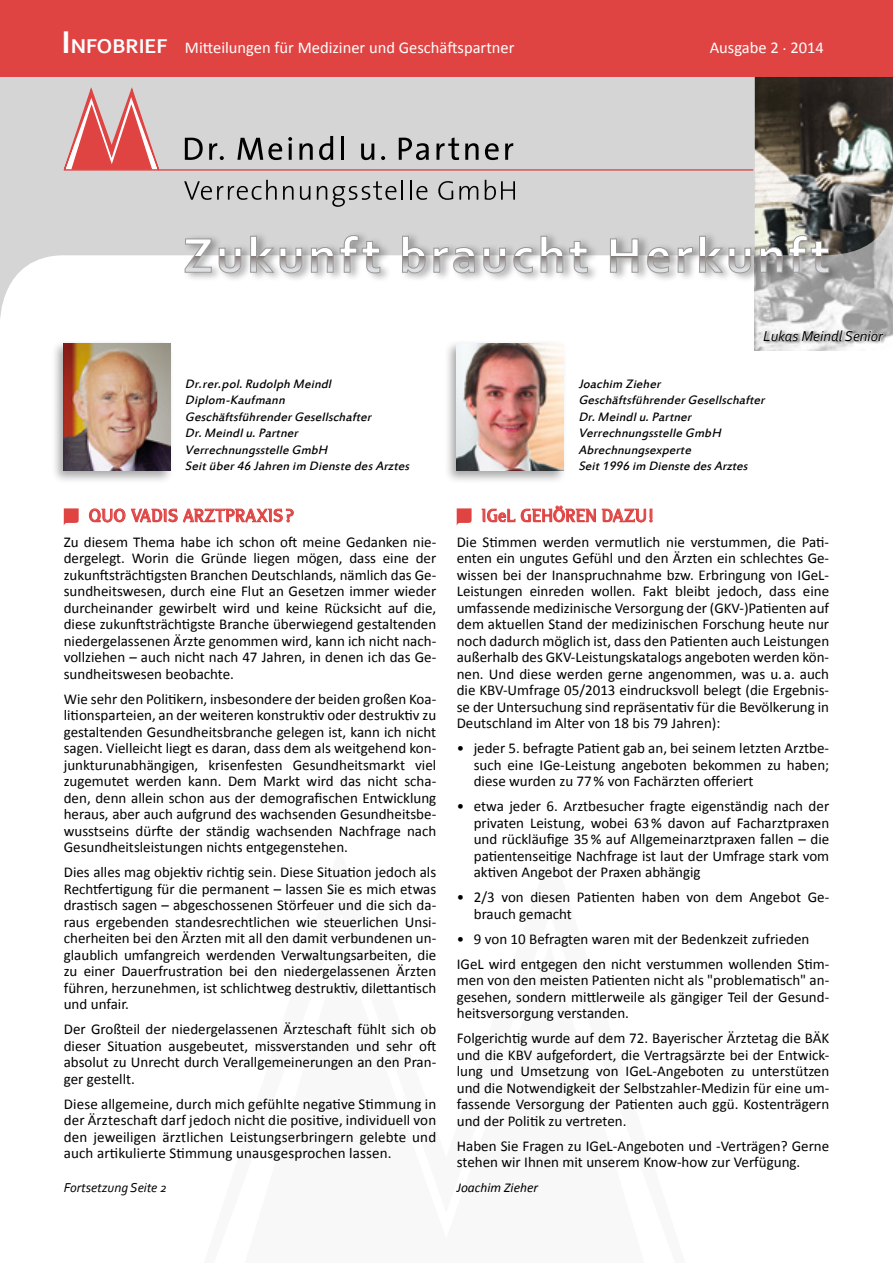
<style>
.page{position:relative;width:893px;height:1263px;background:#fff}
.page>*{position:absolute;margin:0;border:0;box-sizing:border-box;transform-origin:0 0}
.t1{font:19.5px "Alex";letter-spacing:.02em;color:#df4443}
.t2{font:16.5px "Calibri";color:#fff}
.t3{font:15px/16.5px "Calibri";color:#000;text-align:justify}
.t4{font:italic 15px "Corbel";color:#000}
.t5{font:italic 13.5px/16.5px "Estrangelo Edessa";color:#000}
.t6{font:italic 13.5px "Corbel";color:#000}
.t7{font:italic 13.5px "Calibri";color:#000}
.s1{font-family:"Corbel";font-weight:700;font-size:33px}
.s2{font-family:"Corbel";font-weight:700;font-size:21px}
</style>
<div class="page">
<div style="left:51px;top:340px;width:123px;height:144px;background:#000;opacity:.35"></div>
<img style="left:64px;top:343px;width:106px;height:128px">
<div style="left:444px;top:340px;width:123px;height:144px;background:#000;opacity:.35"></div>
<img style="left:457px;top:343px;width:106px;height:128px">
<svg style="left:64px;top:508px;width:15px;height:17px"></svg>
<svg style="left:89px;top:508px;width:205px;height:15px"></svg>
<svg style="left:457px;top:505px;width:139px;height:20px"></svg>
<svg style="left:602px;top:508px;width:51px;height:15px"></svg>
<img style="left:755px;top:322px;width:138px;height:29px">
<svg style="left:0;top:77px;width:893px;height:245px"></svg>
<img style="left:755px;top:77px;width:138px;height:178px">
<div style="left:0;top:0;width:893px;height:77px;background:#df4443"></div>
<div style="left:184px;top:231px;width:657px;height:51px;background:#000;opacity:.35"></div>
<svg style="left:63px;top:85px;width:766px;height:188px;background:#c6c1c1"></svg>
<div style="left:764px;top:330px;width:124px;height:14px;background:#000;opacity:.6"></div>
<svg style="left:763px;top:330px;width:122px;height:10px"></svg>
<p class="t2" style="left:62px;top:37px;width:454px"><span class="s1">I</span><span class="s2">NFOBRIEF</span> Mitteilungen für Mediziner und Geschäftspartner</p>
<p class="t2" style="left:710px;top:37px;width:116px">Ausgabe 2 . 2014</p>
<p class="t4" style="left:763px;top:327px;width:121px">Lukas Meindl Senior</p>
<p class="t5" style="left:185px;top:376px;width:229px">Dr.rer.pol.Rudolph Meindl<br>Diplom-Kaufmann<br>GeschäftsführenderGesellschafter<br>Dr.Meindlu.Partner<br>Verrechnungsstelle GmbH<br>Seitüber46 Jahren im Dienste desArztes</p>
<p class="t5" style="left:578px;top:376px;width:191px">Joachim Zieher<br>GeschäftsführenderGesellschafter<br>Dr.Meindlu.Partner<br>Verrechnungsstelle GmbH<br>Abrechnungsexperte<br>Seit1996 im Dienste desArztes</p>
<h1 class="t1" style="left:89px;top:504px;width:207px">QUO VADIS ARZTPRAXIS?</h1>
<p class="t3" style="left:64px;top:533px;width:374px">Zu diesem Thema habe ich schon oft meine Gedanken nie&shy;dergelegt. Worin die Gründe liegen mögen, dass eine der zukunftsträchtigsten Branchen Deutschlands, nämlich das Ge&shy;sundheitswesen, durch eine Flut an Gesetzen immer wieder durcheinander gewirbelt wird und keine Rücksicht auf die, diese zukunftsträchtigste Branche überwiegend gestaltenden niedergelassenen Ärzte genommen wird, kann ich nicht nach&shy;vollziehen – auch nicht nach 47 Jahren, in denen ich das Ge&shy;sundheitswesen beobachte.</p>
<p class="t3" style="left:64px;top:690px;width:374px">Wie sehr den Politikern, insbesondere der beiden großen Koa&shy;litionsparteien, an der weiteren konstruktiv oder destruktiv zu gestaltenden Gesundheitsbranche gelegen ist, kann ich nicht sagen. Vielleicht liegt es daran, dass dem als weitgehend kon&shy;junkturunabhängigen, krisenfesten Gesundheitsmarkt viel zugemutet werden kann. Dem Markt wird das nicht scha&shy;den, denn allein schon aus der demografischen Entwicklung heraus, aber auch aufgrund des wachsenden Gesundheitsbe&shy;wusstseins dürfte der ständig wachsenden Nachfrage nach Gesundheitsleistungen nichts entgegenstehen.</p>
<p class="t3" style="left:64px;top:864px;width:374px">Dies alles mag objektiv richtig sein. Diese Situation jedoch als Rechtfertigung für die permanent – lassen Sie es mich etwas drastisch sagen – abgeschossenen Störfeuer und die sich da&shy;raus ergebenden standesrechtlichen wie steuerlichen Unsi&shy;cherheiten bei den Ärzten mit all den damit verbundenen un&shy;glaublich umfangreich werdenden Verwaltungsarbeiten, die zu einer Dauerfrustration bei den niedergelassenen Ärzten führen, herzunehmen, ist schlichtweg destruktiv, dilettantisch und unfair.</p>
<p class="t3" style="left:64px;top:1021px;width:374px">Der Großteil der niedergelassenen Ärzteschaft fühlt sich ob dieser Situation ausgebeutet, missverstanden und sehr oft absolut zu Unrecht durch Verallgemeinerungen an den Pran&shy;ger gestellt.</p>
<p class="t3" style="left:64px;top:1096px;width:374px">Diese allgemeine, durch mich gefühlte negative Stimmung in der Ärzteschaft darf jedoch nicht die positive, individuell von den jeweiligen ärztlichen Leistungserbringern gelebte und auch artikulierte Stimmung unausgesprochen lassen.</p>
<p class="t6" style="left:64px;top:1179px;width:105px">Fortsetzung Seite 2</p>
<h1 class="t1" style="left:482px;top:504px;width:173px">IGeL GEHÖREN DAZU!</h1>
<p class="t3" style="left:457px;top:533px;width:374px">Die Stimmen werden vermutlich nie verstummen, die Pati&shy;enten ein ungutes Gefühl und den Ärzten ein schlechtes Ge&shy;wissen bei der Inanspruchnahme bzw. Erbringung von IGeL-Leistungen einreden wollen. Fakt bleibt jedoch, dass eine umfassende medizinische Versorgung der (GKV-)Patienten auf dem aktuellen Stand der medizinischen Forschung heute nur noch dadurch möglich ist, dass den Patienten auch Leistungen außerhalb des GKV-Leistungskatalogs angeboten werden kön&shy;nen. Und diese werden gerne angenommen, was u. a. auch die KBV-Umfrage 05/2013 eindrucksvoll belegt (die Ergebnis&shy;se der Untersuchung sind repräsentativ für die Bevölkerung in Deutschland im Alter von 18 bis 79 Jahren):</p>
<p class="t3" style="left:474px;top:740px;width:357px;text-indent:-17px">• jeder 5. befragte Patient gab an, bei seinem letzten Arztbe&shy;such eine IGe-Leistung angeboten bekommen zu haben; diese wurden zu 77 % von Fachärzten offeriert</p>
<p class="t3" style="left:474px;top:798px;width:357px;text-indent:-17px">• etwa jeder 6. Arztbesucher fragte eigenständig nach der privaten Leistung, wobei 63 % davon auf Facharztpraxen und rückläufige 35 % auf Allgemeinarztpraxen fallen – die patientenseitige Nachfrage ist laut der Umfrage stark vom aktiven Angebot der Praxen abhängig</p>
<p class="t3" style="left:474px;top:889px;width:357px;text-indent:-17px">• 2/3 von diesen Patienten haben von dem Angebot Ge&shy;brauch gemacht</p>
<p class="t3" style="left:457px;top:926px;width:374px;line-height:25px">• 9 von 10 Befragten waren mit der Bedenkzeit zufrieden<br>IGeL wird entgegen den nicht verstummen wollenden Stim-</p>
<p class="t3" style="left:457px;top:972px;width:374px">men von den meisten Patienten nicht als "problematisch" an&shy;gesehen, sondern mittlerweile als gängiger Teil der Gesund&shy;heitsversorgung verstanden.</p>
<p class="t3" style="left:457px;top:1030px;width:374px">Folgerichtig wurde auf dem 72. Bayerischer Ärztetag die BÄK und die KBV aufgefordert, die Vertragsärzte bei der Entwick&shy;lung und Umsetzung von IGeL-Angeboten zu unterstützen und die Notwendigkeit der Selbstzahler-Medizin für eine um&shy;fassende Versorgung der Patienten auch ggü. Kostenträgern und der Politik zu vertreten.</p>
<p class="t3" style="left:457px;top:1138px;width:374px">Haben Sie Fragen zu IGeL-Angeboten und -Verträgen? Gerne stehen wir Ihnen mit unserem Know-how zur Verfügung.</p>
<p class="t7" style="left:457px;top:1179px;width:83px">Joachim Zieher</p>
</div>
